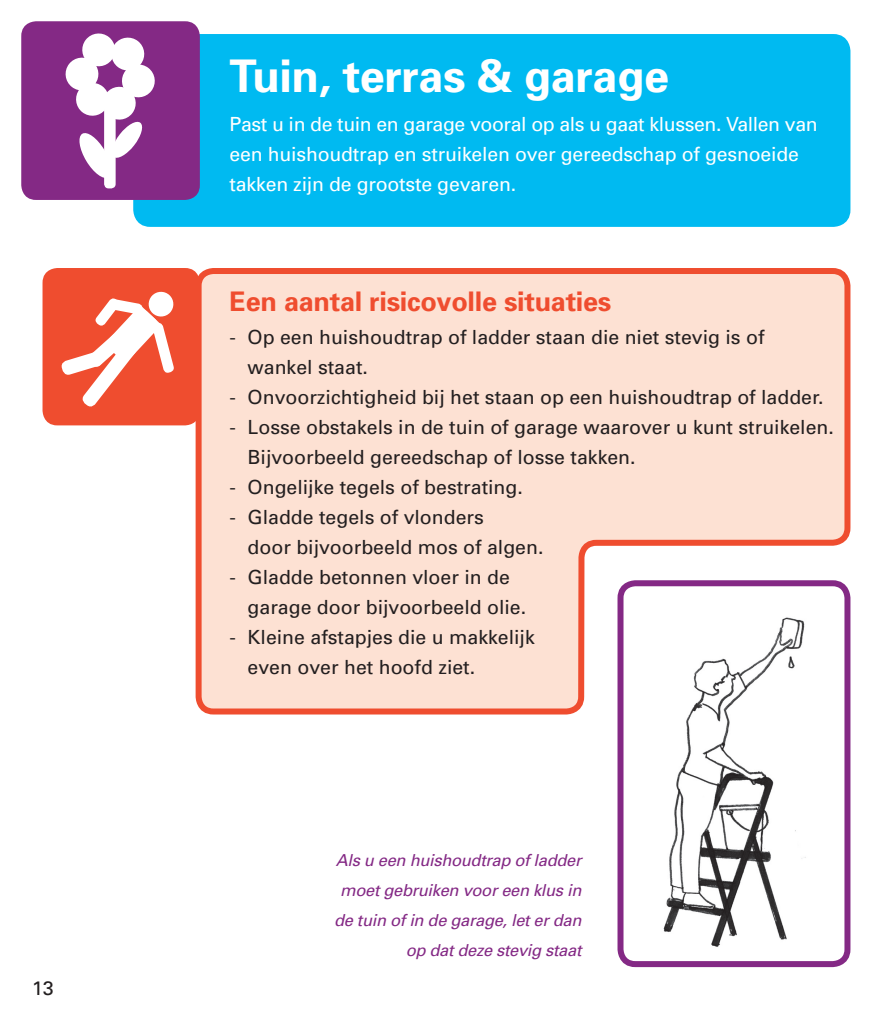
<style>
.page{position:relative;width:893px;height:1021px;background:#fff}
.page>*{position:absolute;margin:0;border:0;box-sizing:border-box;transform-origin:0 0}
.t1{font:700 45px "Univers";letter-spacing:-.01em;color:#fff}
.t2{font:700 27px "Univers";letter-spacing:-.01em;color:#ef4d2f}
.t3{font:19.5px/30px "Univers";color:#231f20}
.t4{font:19.5px/30px "Univers";letter-spacing:-.01em;color:#fff}
.t5{font:italic 16.5px/30px "Univers";letter-spacing:-.02em;color:#842985;text-align:right}
</style>
<div class="page">
<div style="left:135px;top:36px;width:713px;height:189px;background:#00baf1;border-radius:15px"></div>
<div style="left:133px;top:34px;width:717px;height:193px;border:4px solid #00baf1;border-radius:15px"></div>
<svg style="left:193px;top:268px;width:658px;height:449px;background:#fcdbce"></svg>
<div style="left:43px;top:268px;width:157px;height:157px;background:#ef4d2f;border-radius:15px"></div>
<svg style="left:61px;top:291px;width:113px;height:116px"></svg>
<div style="left:620px;top:583px;width:227px;height:381px;background:#fff;border-radius:15px"></div>
<div style="left:617px;top:580px;width:233px;height:387px;border:6px solid #842985;border-radius:15px"></div>
<div style="left:21px;top:21px;width:179px;height:179px;background:#842985;border-radius:15px"></div>
<div style="left:104px;top:93px;width:12px;height:95px;background:#fff;border-radius:4px"></div>
<svg style="left:65px;top:33px;width:90px;height:147px"></svg>
<img style="left:663px;top:617px;width:143px;height:330px">
<p class="t3" style="left:32px;top:972px;width:23px">13</p>
<h1 class="t1" style="left:230px;top:47px;width:441px">Tuin, terras &amp; garage</h1>
<p class="t4" style="left:230px;top:108px;width:590px">Past u in de tuin en garage vooral op als u gaat klussen. Vallen van een huishoudtrap en struikelen over gereedschap of gesnoeide takken zijn de grootste gevaren.</p>
<h2 class="t2" style="left:230px;top:284px;width:383px">Een aantal risicovolle situaties</h2>
<p class="t3" style="left:248px;top:321px;width:518px;text-indent:-18px">- Op een huishoudtrap of ladder staan die niet stevig is of wankel staat.</p>
<p class="t3" style="left:230px;top:381px;width:596px">- Onvoorzichtigheid bij het staan op een huishoudtrap of ladder.</p>
<p class="t3" style="left:248px;top:411px;width:588px;text-indent:-18px">- Losse obstakels in de tuin of garage waarover u kunt struikelen.<br>Bijvoorbeeld gereedschap of losse takken.</p>
<p class="t3" style="left:230px;top:471px;width:295px">- Ongelijke tegels of bestrating.</p>
<p class="t3" style="left:248px;top:501px;width:297px;text-indent:-18px">- Gladde tegels of vlonders<br>door bijvoorbeeld mos of algen.</p>
<p class="t3" style="left:248px;top:561px;width:280px;text-indent:-18px">- Gladde betonnen vloer in de garage door bijvoorbeeld olie.</p>
<p class="t3" style="left:248px;top:621px;width:289px;text-indent:-18px">- Kleine afstapjes die u makkelijk even over het hoofd ziet.</p>
<p class="t5" style="left:334px;top:845px;width:249px">Als u een huishoudtrap of ladder moet gebruiken voor een klus in de tuin of in de garage, let er dan op dat deze stevig staat</p>
</div>
